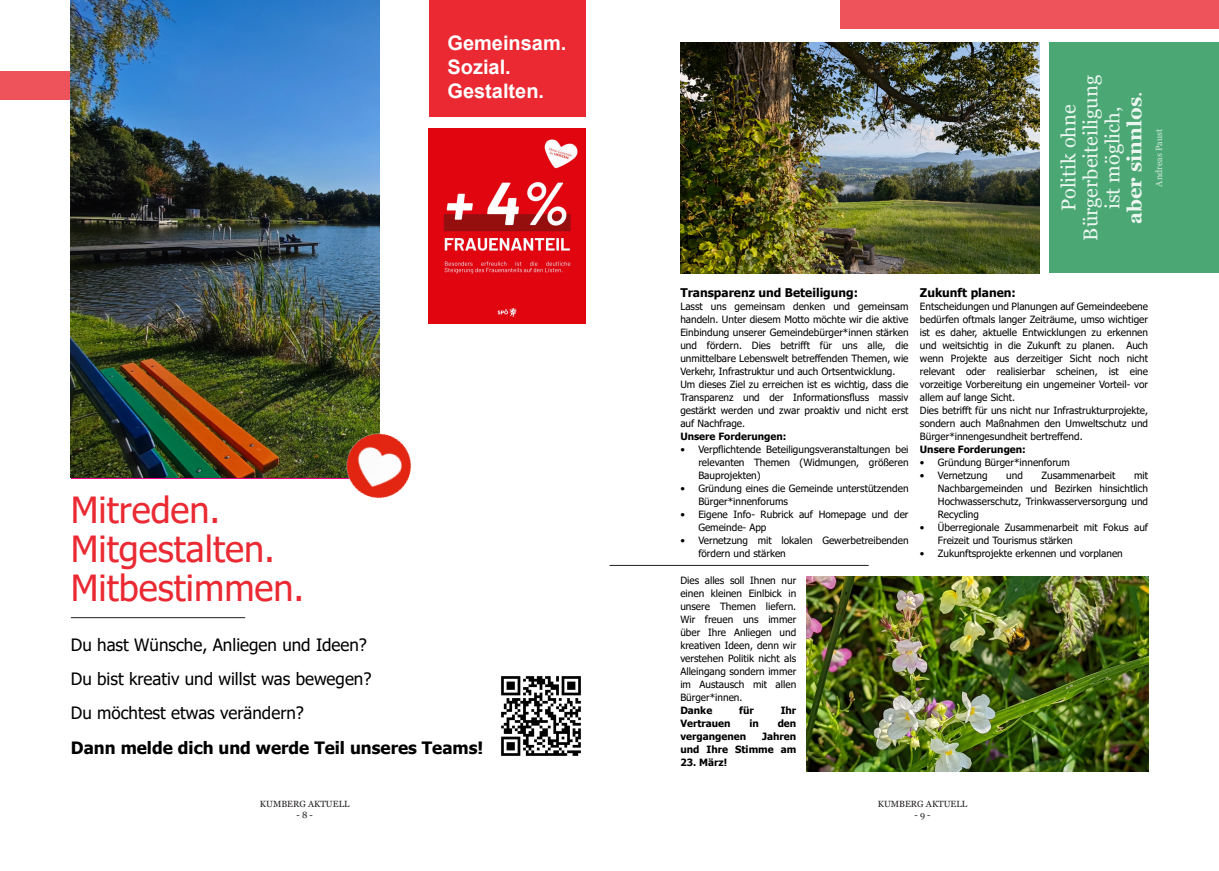
<style>
.page{position:relative;width:1219px;height:871px;background:#fff}
.page>*{position:absolute;margin:0;border:0;box-sizing:border-box;transform-origin:0 0}
.t1{font:36px/39px "Tahoma";color:#ea2932}
.t2{font:20px/22px "Georgia";color:rgb(255 255 255/.9);text-align:center}
.t3{font:700 20px/24px "Arial";color:#fff}
.t4{font:17px/34px "Tahoma";color:#000001}
.t5{font:700 17px "Tahoma";color:#000001}
.t6{font:700 12px "Tahoma";color:#000}
.t7{font:10px/13px "Tahoma";color:#000}
.t8{font:700 10px/13px "Tahoma";color:#000;text-align:right}
.t9{font:9px "Georgia";color:#231f20}
.t10{font:9px "Georgia";color:rgb(255 255 255/.75)}
.s1{font-weight:700}
</style>
<div class="page">
<hr style="left:71px;top:617px;width:174px;height:1px;background:#231f20">
<div style="left:0;top:71px;width:139px;height:28px;background:#ee535b"></div>
<div style="left:840px;top:0;width:379px;height:28px;background:#ee535b"></div>
<img style="left:501px;top:676px;width:80px;height:80px">
<hr style="left:609px;top:564px;width:260px;height:1px;background:#231f20">
<img style="left:71px;top:0;width:308px;height:478px">
<div style="left:429px;top:0;width:156px;height:116px;background:#ea2932"></div>
<img style="left:334px;top:421px;width:78px;height:78px">
<img style="left:680px;top:42px;width:360px;height:231px">
<div style="left:1049px;top:42px;width:170px;height:231px;background:#4ba875"></div>
<img style="left:807px;top:576px;width:341px;height:195px">
<img style="left:429px;top:128px;width:156px;height:195px">
<h2 class="t3" style="left:447px;top:33px;width:120px">Gemeinsam.<br>Sozial.<br>Gestalten.</h2>
<h1 class="t1" style="left:71px;top:493px;width:235px">Mitreden.<br>Mitgestalten.<br>Mitbestimmen.</h1>
<h3 class="t4" style="left:71px;top:629px;width:302px">Du hast Wünsche, Anliegen und Ideen?<br>Du bist kreativ und willst was bewegen?<br>Du möchtest etwas verändern?</h3>
<h3 class="t5" style="left:71px;top:740px;width:414px">Dann melde dich und werde Teil unseres Teams!</h3>
<p class="t9" style="left:260px;top:800px;width:91px">KUMBERG AKTUELL</p>
<p class="t9" style="left:297px;top:811px;width:18px">- 8 -</p>
<h2 class="t2" style="left:1059px;top:240px;width:167px;rotate:-90deg">Politik ohne<br>Bürgerbeiteiligung ist möglich,<br><span class="s1">aber sinnlos</span>.</h2>
<p class="t10" style="left:1155px;top:186px;width:59px;rotate:-90deg">Andreas Paust</p>
<p class="t6" style="left:680px;top:288px;width:179px">Transparenz und Beteiligung:</p>
<p class="t7" style="left:680px;top:300px;width:230px">Lasst uns gemeinsam denken und gemeinsam handeln. Unter diesem Motto möchte wir die aktive Einbindung unserer Gemeindebürger*innen stärken und fördern. Dies betrifft für uns alle, die unmittelbare Lebenswelt betreffenden Themen, wie Verkehr, Infrastruktur und auch Ortsentwicklung.<br>Um dieses Ziel zu erreichen ist es wichtig, dass die Transparenz und der Informationsfluss massiv gestärkt werden und zwar proaktiv und nicht erst auf Nachfrage.</p>
<p class="t8" style="left:680px;top:430px;width:108px">Unsere Forderungen:</p>
<p class="t7" style="left:698px;top:443px;width:212px;text-align:justify;text-indent:-18px">• Verpflichtende Beteiligungsveranstaltungen bei relevanten Themen (Widmungen, größeren Bauprojekten)</p>
<p class="t7" style="left:698px;top:482px;width:212px;text-indent:-18px">• Gründung eines die Gemeinde unterstützenden<br>Bürger*innenforums</p>
<p class="t7" style="left:698px;top:508px;width:212px;text-indent:-18px">• Eigene Info- Rubrick auf Homepage und der<br>Gemeinde- App</p>
<p class="t7" style="left:698px;top:534px;width:212px;text-indent:-18px">• Vernetzung mit lokalen Gewerbetreibenden fördern und stärken</p>
<p class="t7" style="left:680px;top:574px;width:117px;text-align:justify">Dies alles soll Ihnen nur einen kleinen Einlbick in unsere Themen liefern.<br>Wir freuen uns immer über Ihre Anliegen und kreativen Ideen, denn wir verstehen Politik nicht als Alleingang sondern immer im Austausch mit allen Bürger*innen.</p>
<p class="t8" style="left:680px;top:704px;width:33px">Danke</p>
<p class="t8" style="left:739px;top:704px;width:16px">für</p>
<p class="t8" style="left:781px;top:704px;width:17px">Ihr</p>
<p class="t8" style="left:680px;top:717px;width:52px">Vertrauen</p>
<p class="t8" style="left:749px;top:717px;width:11px">in</p>
<p class="t8" style="left:778px;top:717px;width:20px">den</p>
<p class="t8" style="left:680px;top:730px;width:67px">vergangenen</p>
<p class="t8" style="left:680px;top:730px;width:117px">Jahren<br>und Ihre Stimme am</p>
<p class="t8" style="left:680px;top:756px;width:48px">23. März!</p>
<p class="t6" style="left:920px;top:288px;width:98px">Zukunft planen:</p>
<p class="t7" style="left:920px;top:300px;width:230px">Entscheidungen und Planungen auf Gemeindeebene bedürfen oftmals langer Zeiträume, umso wichtiger ist es daher, aktuelle Entwicklungen zu erkennen und weitsichtig in die Zukunft zu planen. Auch wenn Projekte aus derzeitiger Sicht noch nicht relevant oder realisierbar scheinen, ist eine vorzeitige Vorbereitung ein ungemeiner Vorteil- vor allem auf lange Sicht.<br>Dies betrifft für uns nicht nur Infrastrukturprojekte, sondern auch Maßnahmen den Umweltschutz und Bürger*innengesundheit bertreffend.</p>
<p class="t8" style="left:920px;top:443px;width:108px">Unsere Forderungen:</p>
<p class="t7" style="left:920px;top:456px;width:152px">• Gründung Bürger*innenforum</p>
<p class="t7" style="left:920px;top:469px;width:69px">• Vernetzung</p>
<p class="t7" style="left:1006px;top:469px;width:18px">und</p>
<p class="t7" style="left:1042px;top:469px;width:75px">Zusammenarbeit</p>
<p class="t7" style="left:938px;top:469px;width:212px;text-align:justify;text-indent:196px">mit Nachbargemeinden und Bezirken hinsichtlich Hochwasserschutz, Trinkwasserversorgung und Recycling</p>
<p class="t7" style="left:938px;top:521px;width:212px;text-indent:-18px">• Überregionale Zusammenarbeit mit Fokus auf<br>Freizeit und Tourismus stärken</p>
<p class="t7" style="left:920px;top:547px;width:204px">• Zukunftsprojekte erkennen und vorplanen</p>
<p class="t9" style="left:878px;top:800px;width:91px">KUMBERG AKTUELL</p>
<p class="t9" style="left:914px;top:811px;width:18px">- 9 -</p>
</div>
